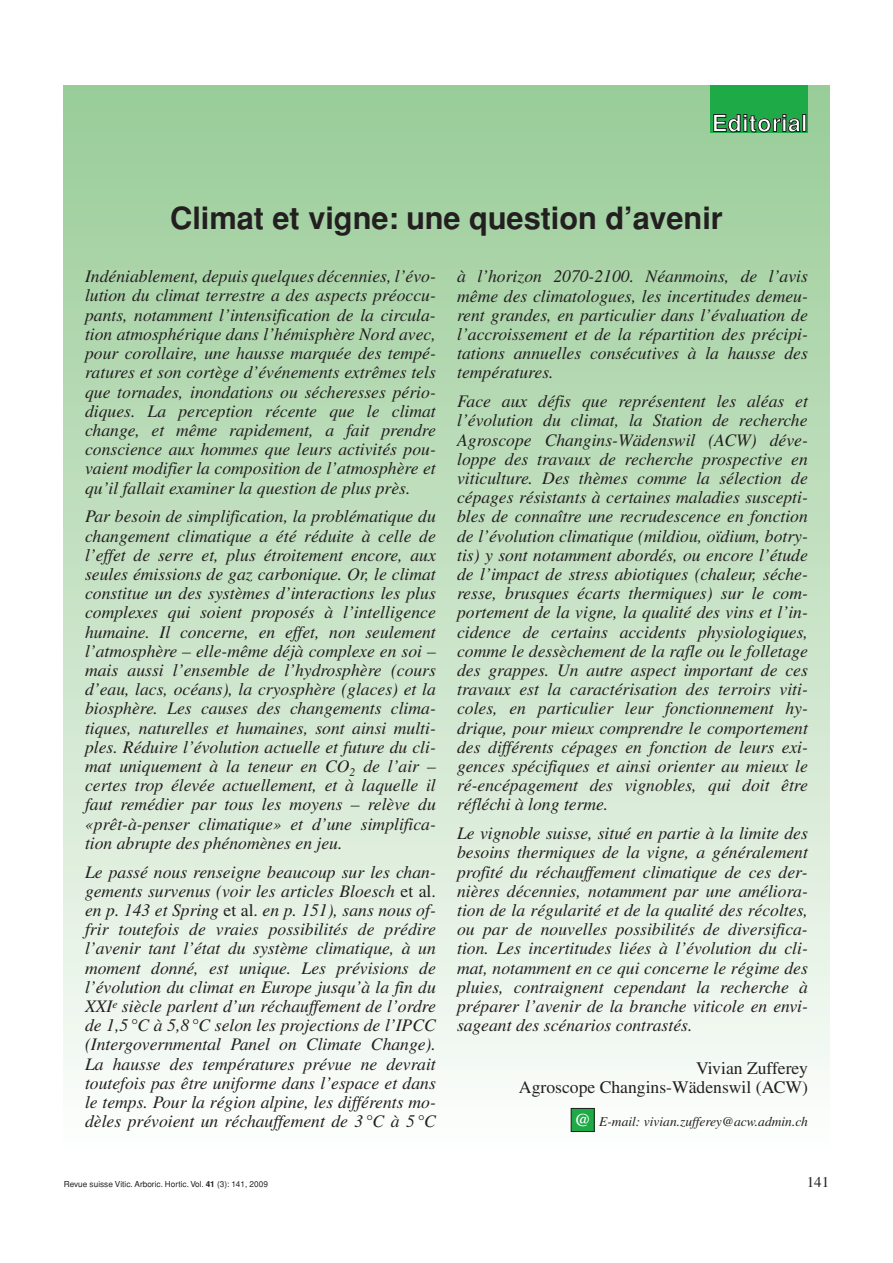
<style>
.page{position:relative;width:893px;height:1263px;background:#fff}
.page>*{position:absolute;margin:0;border:0;box-sizing:border-box;transform-origin:0 0}
.t1{font:700 30.75px "Helvetica";color:#231f20}
.t2{font:700 23.25px "Helvetica";letter-spacing:.015em;color:#fff}
.t3{font:italic 17.7px/19.2px "Times";color:#231f20;text-align:justify}
.t4{font:17.7px/19.2px "Times";color:#231f20;text-align:right}
.t5{font:15px "Times";color:#231f20}
.t6{font:italic 13.5px "Times";color:#231f20}
.t7{font:8.25px "Helvetica";color:#231f20}
.s1{font-style:normal}
.s2{font-weight:700;font-size:18px;color:#fff}
.s3{font-weight:700}
</style>
<div class="page">
<div style="left:64px;top:85px;width:765px;height:1063px;background:linear-gradient(to bottom,#98cb97,#fbfdfb)"></div>
<div style="left:571px;top:1108px;width:23px;height:23px;background:#1faa48"></div>
<div style="left:571px;top:1108px;width:23px;height:24px;border:1px solid #231f20"></div>
<div style="left:710px;top:85px;width:98px;height:48px;background:#1faa48"></div>
<h2 class="t2" style="left:712px;top:110px;width:97px">Editorial</h2>
<h1 class="t1" style="left:170px;top:201px;width:554px">Climat et vigne: une question d’avenir</h1>
<p class="t3" style="left:85px;top:268px;width:352px">Indéniablement, depuis quelques décennies, l’évo&shy;lution du climat terrestre a des aspects préoccu&shy;pants, notamment l’intensification de la circula&shy;tion atmosphérique dans l’hémisphère Nord avec, pour corollaire, une hausse marquée des tempé&shy;ratures et son cortège d’événements extrêmes tels que tornades, inondations ou sécheresses pério&shy;diques. La perception récente que le climat change, et même rapidement, a fait prendre conscience aux hommes que leurs activités pou&shy;vaient modifier la composition de l’atmosphère et qu’il fallait examiner la question de plus près.</p>
<p class="t3" style="left:85px;top:508px;width:352px">Par besoin de simplification, la problématique du changement climatique a été réduite à celle de l’effet de serre et, plus étroitement encore, aux seules émissions de gaz carbonique. Or, le climat constitue un des systèmes d’interactions les plus complexes qui soient proposés à l’intelligence humaine. Il concerne, en effet, non seulement l’atmosphère – elle-même déjà complexe en soi – mais aussi l’ensemble de l’hydrosphère (cours d’eau, lacs, océans), la cryosphère (glaces) et la biosphère. Les causes des changements clima&shy;tiques, naturelles et humaines, sont ainsi multi&shy;ples. Réduire l’évolution actuelle et future du cli&shy;mat uniquement à la teneur en CO<sub>2</sub> de l’air – certes trop élevée actuellement, et à laquelle il faut remédier par tous les moyens – relève du «prêt-à-penser climatique» et d’une simplifica&shy;tion abrupte des phénomènes en jeu.</p>
<p class="t3" style="left:85px;top:864px;width:352px">Le passé nous renseigne beaucoup sur les chan&shy;gements survenus (voir les articles Bloesch <span class="s1">et al. </span>en p. 143 et Spring <span class="s1">et al.</span> en p. 151), sans nous of&shy;frir toutefois de vraies possibilités de prédire l’avenir tant l’état du système climatique, à un moment donné, est unique. Les prévisions de l’évolution du climat en Europe jusqu’à la fin du XXI<sup>e</sup> siècle parlent d’un réchauffement de l’ordre de 1,5°C à 5,8°C selon les projections de l’IPCC (Intergovernmental Panel on Climate Change).<br>La hausse des températures prévue ne devrait toutefois pas être uniforme dans l’espace et dans le temps. Pour la région alpine, les différents mo&shy;dèles prévoient un réchauffement de 3°C à 5°C</p>
<p class="t3" style="left:457px;top:268px;width:352px">à l’horizon 2070-2100. Néanmoins, de l’avis même des climatologues, les incertitudes demeu&shy;rent grandes, en particulier dans l’évaluation de l’accroissement et de la répartition des précipi&shy;tations annuelles consécutives à la hausse des températures.</p>
<p class="t3" style="left:457px;top:393px;width:352px">Face aux défis que représentent les aléas et l’évolution du climat, la Station de recherche Agroscope Changins-Wädenswil (ACW) déve&shy;loppe des travaux de recherche prospective en viticulture. Des thèmes comme la sélection de cépages résistants à certaines maladies suscepti&shy;bles de connaître une recrudescence en fonction de l’évolution climatique (mildiou, oïdium, botry&shy;tis) y sont notamment abordés, ou encore l’étude de l’impact de stress abiotiques (chaleur, séche&shy;resse, brusques écarts thermiques) sur le com&shy;portement de la vigne, la qualité des vins et l’in&shy;cidence de certains accidents physiologiques, comme le dessèchement de la rafle ou le folletage des grappes. Un autre aspect important de ces travaux est la caractérisation des terroirs viti&shy;coles, en particulier leur fonctionnement hy&shy;drique, pour mieux comprendre le comportement des différents cépages en fonction de leurs exi&shy;gences spécifiques et ainsi orienter au mieux le ré-encépagement des vignobles, qui doit être réfléchi à long terme.</p>
<p class="t3" style="left:457px;top:825px;width:352px">Le vignoble suisse, situé en partie à la limite des besoins thermiques de la vigne, a généralement profité du réchauffement climatique de ces der&shy;nières décennies, notamment par une améliora&shy;tion de la régularité et de la qualité des récoltes, ou par de nouvelles possibilités de diversifica&shy;tion. Les incertitudes liées à l’évolution du cli&shy;mat, notamment en ce qui concerne le régime des pluies, contraignent cependant la recherche à préparer l’avenir de la branche viticole en envi&shy;sageant des scénarios contrastés.</p>
<p class="t4" style="left:519px;top:1060px;width:290px">Vivian Zufferey<br>Agroscope Changins-Wädenswil (ACW)</p>
<p class="t6" style="left:575px;top:1116px;width:234px"><span class="s2">@</span> E-mail: vivian.zufferey@acw.admin.ch</p>
<p class="t7" style="left:64px;top:1179px;width:206px">Revue suisse Vitic. Arboric. Hortic. Vol. <span class="s3">41</span> (3): 141, 2009</p>
<p class="t5" style="left:807px;top:1176px;width:24px">141</p>
</div>
